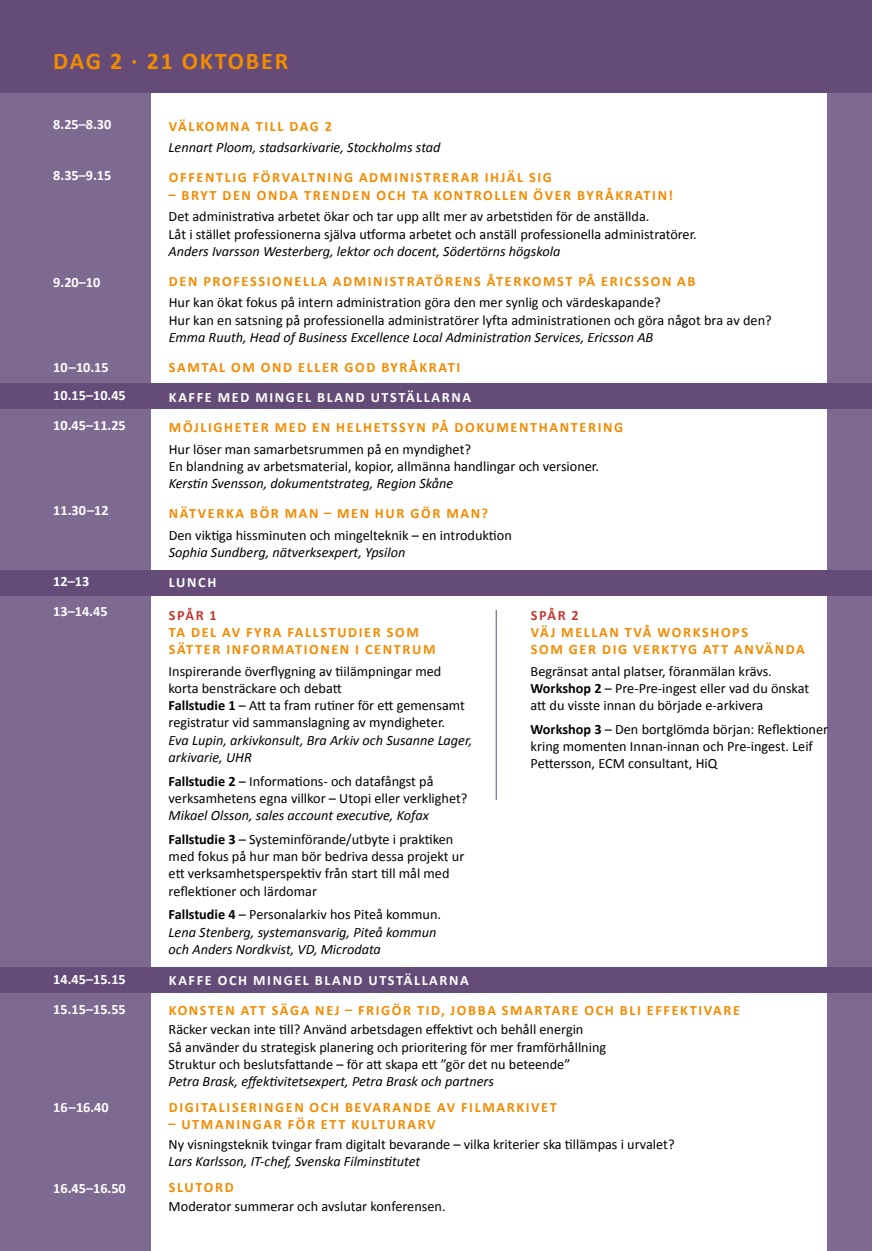
<style>
.page{position:relative;width:872px;height:1251px;background:#fff}
.page>*{position:absolute;margin:0;border:0;box-sizing:border-box;transform-origin:0 0}
.t1{font:700 24px "Calibri";letter-spacing:.075em;color:#f38b00}
.t2{font:14.25px/17.2px "Calibri";color:#000}
.t3{font:italic 14.25px/17.2px "Calibri";color:#000}
.t4{font:700 14.25px/17.2px "Calibri";letter-spacing:.115em;color:#f38b00}
.t5{font:700 14.25px/30px "Calibri";letter-spacing:.11em;color:#fff}
.t6{font:700 14.25px/27.9px "Calibri";color:#fff}
.t7{font:700 14.25px "Calibri";letter-spacing:.115em;color:#c33a32}
.s1{font-weight:700}
.s2{font-weight:700;font-style:normal}
.s3{font-style:normal}
</style>
<div class="page">
<div style="left:827px;top:0;width:45px;height:1250px;background:#7e6990"></div>
<div style="left:0;top:64px;width:151px;height:1186px;background:#7e6990"></div>
<div style="left:0;top:0;width:872px;height:93px;background:#644b78"></div>
<div style="left:0;top:570px;width:872px;height:25px;background:#644b78"></div>
<div style="left:0;top:966px;width:872px;height:26px;background:#644b78"></div>
<div style="left:0;top:383px;width:872px;height:26px;background:#644b78"></div>
<hr style="left:496px;top:610px;width:1px;height:189px;background:#644b78">
<h1 class="t1" style="left:53px;top:45px;width:236px">DAG 2 · 21 OKTOBER</h1>
<p class="t5" style="left:53px;top:109px;width:60px">8.25–8.30</p>
<p class="t5" style="left:53px;top:160px;width:60px">8.35–9.15</p>
<p class="t5" style="left:53px;top:267px;width:49px">9.20–10</p>
<p class="t6" style="left:53px;top:353px;width:74px">10–10.15<br>10.15–10.45</p>
<p class="t5" style="left:53px;top:410px;width:74px">10.45–11.25</p>
<p class="t5" style="left:53px;top:495px;width:57px">11.30–12</p>
<p class="t5" style="left:53px;top:566px;width:56px">12–13<br>13–14.45</p>
<p class="t6" style="left:53px;top:964px;width:74px;line-height:30px">14.45–15.15<br>15.15–15.55</p>
<p class="t5" style="left:53px;top:1092px;width:57px">16–16.40</p>
<p class="t5" style="left:53px;top:1172px;width:74px">16.45–16.50</p>
<p class="t4" style="left:169px;top:117px;width:164px">VÄLKOMNA TILL DAG 2</p>
<p class="t3" style="left:169px;top:138px;width:273px">Lennart Ploom, stadsarkivarie, Stockholms stad</p>
<p class="t4" style="left:169px;top:169px;width:384px">OFFENTLIG FÖRVALTNING ADMINISTRERAR IHJÄL SIG</p>
<p class="t4" style="left:169px;top:186px;width:506px">– BRYT DEN ONDA TRENDEN OCH TA KONTROLLEN ÖVER BYRÅKRATIN!</p>
<p class="t2" style="left:169px;top:208px;width:530px">Det administrativa arbetet ökar och tar upp allt mer av arbetstiden för de anställda.<br>Låt i stället professionerna själva utforma arbetet och anställ professionella administratörer.</p>
<p class="t3" style="left:169px;top:242px;width:393px">Anders Ivarsson Westerberg, lektor och docent, Södertörns högskola</p>
<p class="t4" style="left:169px;top:272px;width:528px">DEN PROFESSIONELLA ADMINISTRATÖRENS ÅTERKOMST PÅ ERICSSON AB</p>
<p class="t2" style="left:169px;top:294px;width:604px">Hur kan ökat fokus på intern administration göra den mer synlig och värdeskapande?<br>Hur kan en satsning på professionella administratörer lyfta administrationen och göra något bra av den?</p>
<p class="t3" style="left:169px;top:328px;width:486px">Emma Ruuth, Head of Business Excellence Local Administration Services, Ericsson AB</p>
<p class="t4" style="left:169px;top:358px;width:293px">SAMTAL OM OND ELLER GOD BYRÅKRATI</p>
<p class="t5" style="left:169px;top:382px;width:304px">KAFFE MED MINGEL BLAND UTSTÄLLARNA</p>
<p class="t4" style="left:169px;top:418px;width:456px">MÖJLIGHETER MED EN HELHETSSYN PÅ DOKUMENTHANTERING</p>
<p class="t2" style="left:169px;top:440px;width:432px">Hur löser man samarbetsrummen på en myndighet?<br>En blandning av arbetsmaterial, kopior, allmänna handlingar och versioner.</p>
<p class="t3" style="left:169px;top:474px;width:286px">Kerstin Svensson, dokumentstrateg, Region Skåne</p>
<p class="t4" style="left:169px;top:504px;width:321px">NÄTVERKA BÖR MAN – MEN HUR GÖR MAN?</p>
<p class="t2" style="left:169px;top:526px;width:345px">Den viktiga hissminuten och mingelteknik – en introduktion</p>
<p class="t3" style="left:169px;top:543px;width:238px">Sophia Sundberg, nätverksexpert, Ypsilon</p>
<p class="t5" style="left:169px;top:567px;width:49px">LUNCH</p>
<p class="t7" style="left:169px;top:605px;width:49px">SPÅR 1</p>
<p class="t4" style="left:169px;top:623px;width:268px">TA DEL AV FYRA FALLSTUDIER SOM<br>SÄTTER INFORMATIONEN I CENTRUM</p>
<p class="t2" style="left:169px;top:662px;width:298px">Inspirerande överflygning av tiilämpningar med korta bensträckare och debatt<br><span class="s1">Fallstudie 1</span> – Att ta fram rutiner för ett gemensamt registratur vid sammanslagning av myndigheter.</p>
<p class="t3" style="left:169px;top:730px;width:305px">Eva Lupin, arkivkonsult, Bra Arkiv och Susanne Lager, arkivarie, UHR</p>
<p class="t2" style="left:169px;top:772px;width:300px"><span class="s1">Fallstudie 2</span> – Informations- och datafångst på verksamhetens egna villkor – Utopi eller verklighet?</p>
<p class="t3" style="left:169px;top:802px;width:286px;line-height:23.7px">Mikael Olsson, sales account executive, Kofax<br><span class="s2">Fallstudie 3</span> <span class="s3">– Systeminförande/utbyte i praktiken</span></p>
<p class="t2" style="left:169px;top:847px;width:297px">med fokus på hur man bör bedriva dessa projekt ur ett verksamhetsperspektiv från start till mål med reflektioner och lärdomar</p>
<p class="t3" style="left:169px;top:905px;width:274px"><span class="s2">Fallstudie 4</span> <span class="s3">– Personalarkiv hos Piteå kommun.<br></span>Lena Stenberg, systemansvarig, Piteå kommun och Anders Nordkvist, VD, Microdata</p>
<p class="t7" style="left:531px;top:605px;width:49px">SPÅR 2</p>
<p class="t4" style="left:531px;top:623px;width:275px">VÄJ MELLAN TVÅ WORKSHOPS<br>SOM GER DIG VERKTYG ATT ANVÄNDA</p>
<p class="t2" style="left:530px;top:662px;width:280px">Begränsat antal platser, föranmälan krävs.<br><span class="s1">Workshop 2</span> – Pre-Pre-ingest eller vad du önskat att du visste innan du började e-arkivera</p>
<p class="t2" style="left:530px;top:720px;width:299px"><span class="s1">Workshop 3</span> – Den bortglömda början: Reflektioner kring momenten Innan-innan och Pre-ingest. Leif<br>Pettersson, ECM consultant, HiQ</p>
<p class="t5" style="left:169px;top:965px;width:301px">KAFFE OCH MINGEL BLAND UTSTÄLLARNA</p>
<p class="t4" style="left:169px;top:1001px;width:572px">KONSTEN ATT SÄGA NEJ – FRIGÖR TID, JOBBA SMARTARE OCH BLI EFFEKTIVARE</p>
<p class="t2" style="left:169px;top:1020px;width:439px">Räcker veckan inte till? Anvä nd arbetsdagen effektivt och behå ll energin<br>Så anvä nder du strategisk planering och prioritering för mer framförhå llning<br>Struktur och beslutsfattande – för att skapa ett ”gör det nu beteende”</p>
<p class="t3" style="left:169px;top:1072px;width:327px">Petra Brask, effektivitetsexpert, Petra Brask och partners</p>
<p class="t4" style="left:169px;top:1098px;width:389px">DIGITALISERINGEN OCH BEVARANDE AV FILMARKIVET</p>
<p class="t4" style="left:169px;top:1115px;width:268px">– UTMANINGAR FÖR ETT KULTURARV</p>
<p class="t2" style="left:169px;top:1135px;width:507px">Ny visningsteknik tvingar fram digitalt bevarande – vilka kriterier ska tillämpas i urvalet?</p>
<p class="t3" style="left:169px;top:1151px;width:253px">Lars Karlsson, IT-chef, Svenska Filminstitutet</p>
<p class="t4" style="left:169px;top:1177px;width:66px">SLUTORD</p>
<p class="t2" style="left:169px;top:1197px;width:278px">Moderator summerar och avslutar konferensen.</p>
</div>
